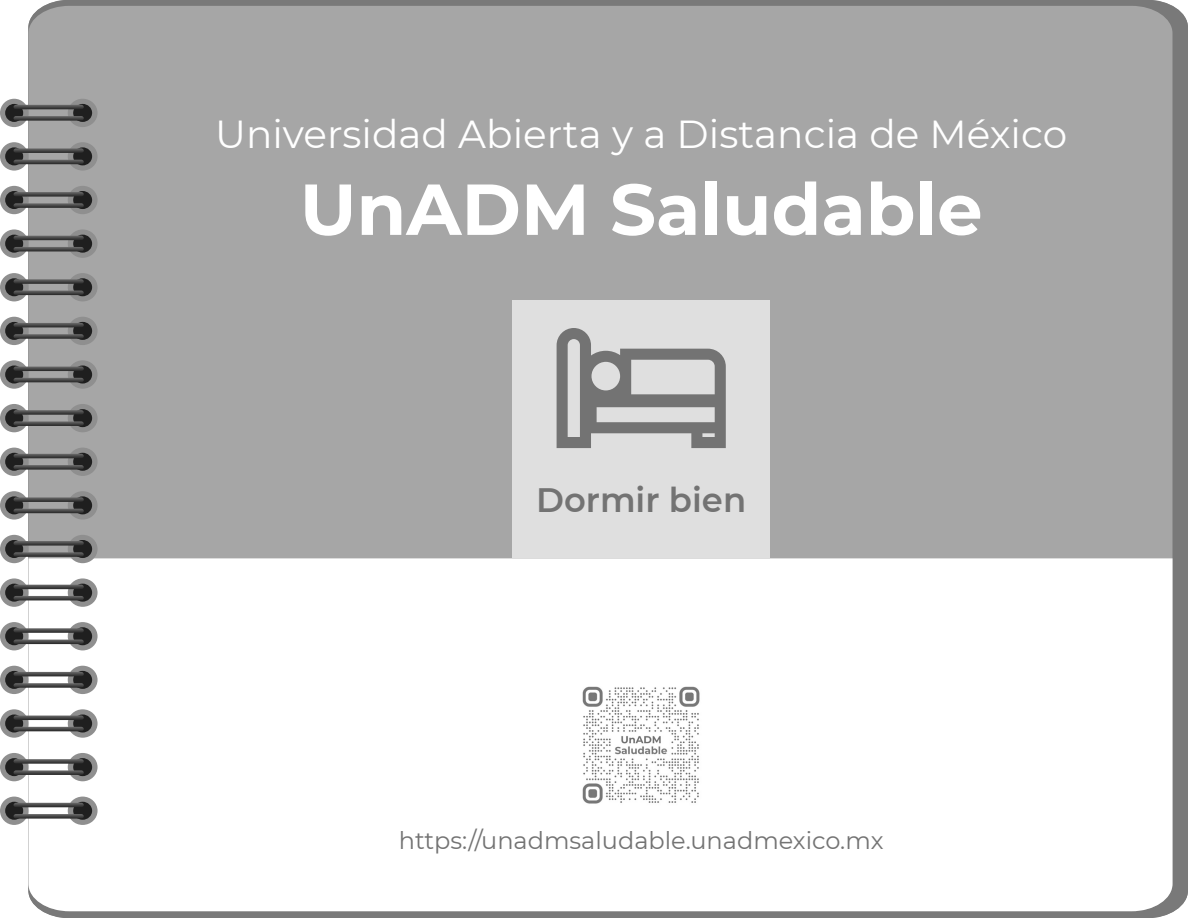
<style>
.page{position:relative;width:1188px;height:918px;background:#fff}
.page>*{position:absolute;margin:0;border:0;box-sizing:border-box;transform-origin:0 0}
.t1{font:700 72px "Montserrat";color:#fff}
.t2{font:39px "Montserrat";color:#fff}
.t3{font:600 33.9px "Montserrat";color:#737373}
.t4{font:24px "Montserrat";color:#737373}
</style>
<div class="page">
<div style="left:42px;top:0;width:1146px;height:918px;background:#797979"></div>
<div style="left:28px;top:6px;width:1145px;height:552px;background:#a6a6a6"></div>
<svg style="left:28px;top:558px;width:1145px;height:353px"></svg>
<div style="left:0;top:99px;width:28px;height:28px;background:#8f8f8f;border-radius:50%"></div>
<div style="left:5px;top:104px;width:18px;height:18px;background:#1f1f1f;border-radius:50%"></div>
<div style="left:0;top:142px;width:28px;height:29px;background:#8f8f8f;border-radius:50%"></div>
<div style="left:5px;top:147px;width:18px;height:18px;background:#1f1f1f;border-radius:50%"></div>
<div style="left:0;top:186px;width:28px;height:28px;background:#8f8f8f;border-radius:50%"></div>
<div style="left:5px;top:191px;width:18px;height:18px;background:#1f1f1f;border-radius:50%"></div>
<svg style="left:0;top:229px;width:28px;height:29px"></svg>
<div style="left:5px;top:235px;width:18px;height:18px;background:#1f1f1f;border-radius:50%"></div>
<div style="left:0;top:273px;width:28px;height:28px;background:#8f8f8f;border-radius:50%"></div>
<div style="left:5px;top:278px;width:18px;height:18px;background:#1f1f1f;border-radius:50%"></div>
<div style="left:0;top:317px;width:28px;height:28px;background:#8f8f8f;border-radius:50%"></div>
<div style="left:5px;top:322px;width:18px;height:18px;background:#1f1f1f;border-radius:50%"></div>
<svg style="left:0;top:360px;width:28px;height:29px"></svg>
<div style="left:5px;top:366px;width:18px;height:18px;background:#1f1f1f;border-radius:50%"></div>
<div style="left:0;top:404px;width:28px;height:28px;background:#8f8f8f;border-radius:50%"></div>
<div style="left:5px;top:409px;width:18px;height:18px;background:#1f1f1f;border-radius:50%"></div>
<div style="left:0;top:448px;width:28px;height:28px;background:#8f8f8f;border-radius:50%"></div>
<div style="left:5px;top:453px;width:18px;height:18px;background:#1f1f1f;border-radius:50%"></div>
<div style="left:0;top:491px;width:28px;height:29px;background:#8f8f8f;border-radius:50%"></div>
<div style="left:5px;top:496px;width:18px;height:18px;background:#1f1f1f;border-radius:50%"></div>
<div style="left:0;top:535px;width:28px;height:28px;background:#8f8f8f;border-radius:50%"></div>
<div style="left:5px;top:540px;width:18px;height:18px;background:#1f1f1f;border-radius:50%"></div>
<svg style="left:0;top:578px;width:28px;height:29px"></svg>
<div style="left:5px;top:584px;width:18px;height:18px;background:#1f1f1f;border-radius:50%"></div>
<div style="left:0;top:622px;width:28px;height:28px;background:#8f8f8f;border-radius:50%"></div>
<div style="left:5px;top:627px;width:18px;height:18px;background:#1f1f1f;border-radius:50%"></div>
<div style="left:0;top:666px;width:28px;height:28px;background:#8f8f8f;border-radius:50%"></div>
<div style="left:5px;top:671px;width:18px;height:18px;background:#1f1f1f;border-radius:50%"></div>
<div style="left:0;top:709px;width:28px;height:29px;background:#8f8f8f;border-radius:50%"></div>
<svg style="left:5px;top:714px;width:18px;height:19px"></svg>
<div style="left:0;top:753px;width:28px;height:28px;background:#8f8f8f;border-radius:50%"></div>
<div style="left:5px;top:758px;width:18px;height:18px;background:#1f1f1f;border-radius:50%"></div>
<div style="left:0;top:797px;width:28px;height:28px;background:#8f8f8f;border-radius:50%"></div>
<div style="left:5px;top:802px;width:18px;height:18px;background:#1f1f1f;border-radius:50%"></div>
<div style="left:68px;top:99px;width:30px;height:28px;background:#8f8f8f;border-radius:50%"></div>
<div style="left:73px;top:104px;width:19px;height:18px;background:#1f1f1f;border-radius:50%"></div>
<div style="left:68px;top:142px;width:30px;height:29px;background:#8f8f8f;border-radius:50%"></div>
<div style="left:73px;top:147px;width:19px;height:18px;background:#1f1f1f;border-radius:50%"></div>
<div style="left:68px;top:186px;width:30px;height:28px;background:#8f8f8f;border-radius:50%"></div>
<div style="left:73px;top:191px;width:19px;height:18px;background:#1f1f1f;border-radius:50%"></div>
<div style="left:68px;top:229px;width:30px;height:29px;background:#8f8f8f;border-radius:50%"></div>
<div style="left:73px;top:235px;width:19px;height:18px;background:#1f1f1f;border-radius:50%"></div>
<div style="left:68px;top:273px;width:30px;height:28px;background:#8f8f8f;border-radius:50%"></div>
<div style="left:73px;top:278px;width:19px;height:18px;background:#1f1f1f;border-radius:50%"></div>
<div style="left:68px;top:317px;width:30px;height:28px;background:#8f8f8f;border-radius:50%"></div>
<div style="left:73px;top:322px;width:19px;height:18px;background:#1f1f1f;border-radius:50%"></div>
<div style="left:68px;top:360px;width:30px;height:29px;background:#8f8f8f;border-radius:50%"></div>
<div style="left:73px;top:366px;width:19px;height:18px;background:#1f1f1f;border-radius:50%"></div>
<div style="left:68px;top:404px;width:30px;height:28px;background:#8f8f8f;border-radius:50%"></div>
<div style="left:73px;top:409px;width:19px;height:18px;background:#1f1f1f;border-radius:50%"></div>
<div style="left:68px;top:448px;width:30px;height:28px;background:#8f8f8f;border-radius:50%"></div>
<div style="left:73px;top:453px;width:19px;height:18px;background:#1f1f1f;border-radius:50%"></div>
<div style="left:68px;top:491px;width:30px;height:29px;background:#8f8f8f;border-radius:50%"></div>
<div style="left:73px;top:496px;width:19px;height:18px;background:#1f1f1f;border-radius:50%"></div>
<div style="left:68px;top:535px;width:30px;height:28px;background:#8f8f8f;border-radius:50%"></div>
<div style="left:73px;top:540px;width:19px;height:18px;background:#1f1f1f;border-radius:50%"></div>
<svg style="left:68px;top:578px;width:30px;height:29px"></svg>
<div style="left:73px;top:584px;width:19px;height:18px;background:#1f1f1f;border-radius:50%"></div>
<div style="left:68px;top:622px;width:30px;height:28px;background:#8f8f8f;border-radius:50%"></div>
<div style="left:73px;top:627px;width:19px;height:18px;background:#1f1f1f;border-radius:50%"></div>
<div style="left:68px;top:666px;width:30px;height:28px;background:#8f8f8f;border-radius:50%"></div>
<div style="left:73px;top:671px;width:19px;height:18px;background:#1f1f1f;border-radius:50%"></div>
<div style="left:68px;top:709px;width:30px;height:29px;background:#8f8f8f;border-radius:50%"></div>
<div style="left:73px;top:714px;width:19px;height:19px;background:#1f1f1f;border-radius:50%"></div>
<div style="left:68px;top:753px;width:30px;height:28px;background:#8f8f8f;border-radius:50%"></div>
<div style="left:73px;top:758px;width:19px;height:18px;background:#1f1f1f;border-radius:50%"></div>
<div style="left:68px;top:797px;width:30px;height:28px;background:#8f8f8f;border-radius:50%"></div>
<div style="left:73px;top:802px;width:19px;height:18px;background:#1f1f1f;border-radius:50%"></div>
<svg style="left:14px;top:105px;width:70px;height:4px"></svg>
<svg style="left:14px;top:116px;width:70px;height:5px"></svg>
<svg style="left:14px;top:148px;width:70px;height:5px"></svg>
<svg style="left:14px;top:160px;width:70px;height:4px"></svg>
<svg style="left:14px;top:192px;width:70px;height:5px"></svg>
<svg style="left:14px;top:203px;width:70px;height:5px"></svg>
<svg style="left:14px;top:236px;width:70px;height:4px"></svg>
<svg style="left:14px;top:247px;width:70px;height:4px"></svg>
<svg style="left:14px;top:279px;width:70px;height:5px"></svg>
<svg style="left:14px;top:291px;width:70px;height:4px"></svg>
<svg style="left:14px;top:323px;width:70px;height:4px"></svg>
<svg style="left:14px;top:334px;width:70px;height:5px"></svg>
<svg style="left:14px;top:367px;width:70px;height:4px"></svg>
<svg style="left:14px;top:378px;width:70px;height:4px"></svg>
<svg style="left:14px;top:410px;width:70px;height:5px"></svg>
<svg style="left:14px;top:421px;width:70px;height:5px"></svg>
<svg style="left:14px;top:454px;width:70px;height:4px"></svg>
<svg style="left:14px;top:465px;width:70px;height:5px"></svg>
<svg style="left:14px;top:497px;width:70px;height:5px"></svg>
<svg style="left:14px;top:509px;width:70px;height:4px"></svg>
<svg style="left:14px;top:541px;width:70px;height:5px"></svg>
<svg style="left:14px;top:552px;width:70px;height:5px"></svg>
<svg style="left:14px;top:585px;width:70px;height:4px"></svg>
<svg style="left:14px;top:596px;width:70px;height:4px"></svg>
<svg style="left:14px;top:628px;width:70px;height:5px"></svg>
<svg style="left:14px;top:640px;width:70px;height:4px"></svg>
<svg style="left:14px;top:672px;width:70px;height:4px"></svg>
<svg style="left:14px;top:683px;width:70px;height:5px"></svg>
<svg style="left:14px;top:716px;width:70px;height:4px"></svg>
<svg style="left:14px;top:727px;width:70px;height:4px"></svg>
<svg style="left:14px;top:759px;width:70px;height:5px"></svg>
<svg style="left:14px;top:770px;width:70px;height:5px"></svg>
<svg style="left:14px;top:803px;width:70px;height:4px"></svg>
<svg style="left:14px;top:814px;width:70px;height:5px"></svg>
<div style="left:512px;top:300px;width:258px;height:258px;background:#dfdfdf"></div>
<svg style="left:557px;top:328px;width:169px;height:120px"></svg>
<img style="left:577px;top:681px;width:128px;height:128px">
<p class="t2" style="left:215px;top:108px;width:854px">Universidad Abierta y a Distancia de México</p>
<p class="t1" style="left:300px;top:157px;width:684px">UnADM Saludable</p>
<p class="t3" style="left:536px;top:476px;width:212px">Dormir bien</p>
<p class="t4" style="left:399px;top:824px;width:486px">https://unadmsaludable.unadmexico.mx</p>
</div>
